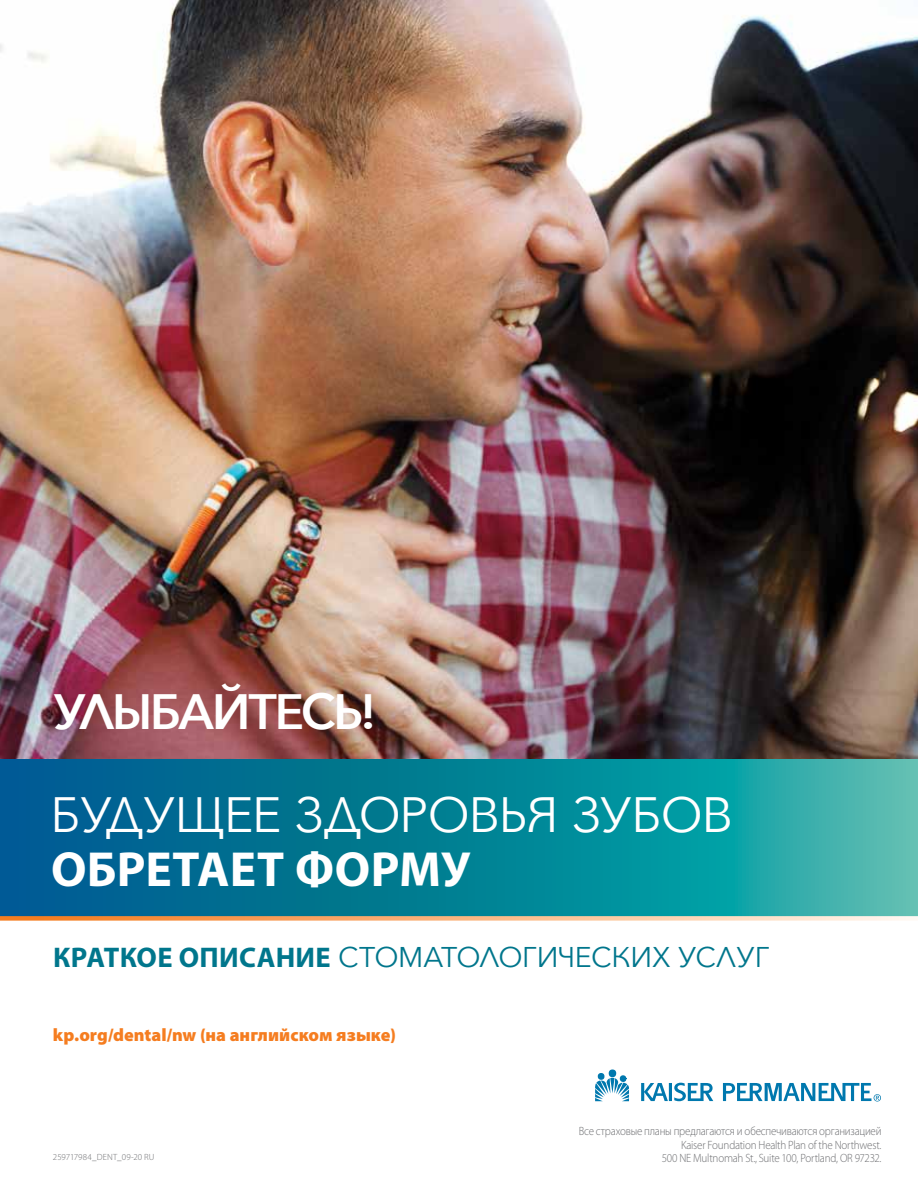
<style>
.page{position:relative;width:918px;height:1188px;background:#fff}
.page>*{position:absolute;margin:0;border:0;box-sizing:border-box;transform-origin:0 0}
.t1{font:49.5px "Avenir Next";letter-spacing:-.02em;color:#fff}
.t2{font:700 49.5px "Myriad Pro";letter-spacing:.005em;color:#fff}
.t3{font:600 49.5px "Avenir Next";letter-spacing:-.05em;color:#fff}
.t4{font:28.5px "Avenir Next";letter-spacing:-.015em;color:#00768c}
.t5{font:900 18px "Myriad Pro";letter-spacing:.005em;color:#f57d20}
.t6{font:300 12px/13.5px "Myriad Pro";letter-spacing:-.02em;color:#6d6e71;text-align:right;scale:.92 1}
.t7{font:300 9px "Myriad Pro";letter-spacing:.01em;color:#6d6e71}
.s1{font-family:"Myriad Pro";font-weight:700}
</style>
<div class="page">
<img style="left:0;top:0;width:918px;height:760px">
<svg style="left:0;top:760px;width:918px;height:156px;background:#0c859a"></svg>
<svg style="left:0;top:916px;width:918px;height:5px;background:#f4ba8b"></svg>
<svg style="left:595px;top:1072px;width:34px;height:29px"></svg>
<div style="left:609px;top:1070px;width:7px;height:7px;background:#0078ae;border-radius:50%"></div>
<hr style="left:669px;top:1083px;width:3px;height:18px;background:#0078ae">
<svg style="left:641px;top:1083px;width:27px;height:18px"></svg>
<svg style="left:674px;top:1083px;width:39px;height:18px"></svg>
<svg style="left:723px;top:1083px;width:158px;height:19px"></svg>
<h1 class="t3" style="left:54px;top:669px;width:324px">УЛЫБАЙТЕСЬ!</h1>
<h1 class="t1" style="left:51px;top:773px;width:684px">БУДУЩЕЕ ЗДОРОВЬЯ ЗУБОВ</h1>
<h1 class="t2" style="left:51px;top:837px;width:421px">ОБРЕТАЕТ ФОРМУ</h1>
<h2 class="t4" style="left:53px;top:933px;width:718px"><span class="s1">КРАТКОЕ ОПИСАНИЕ</span> СТОМАТОЛОГИЧЕСКИХ УСЛУГ</h2>
<h3 class="t5" style="left:53px;top:1024px;width:345px">kp.org/dental/nw (на английском языке)</h3>
<p class="t7" style="left:53px;top:1151px;width:103px">259717984_DENT_09-20 RU</p>
<p class="t6" style="left:579px;top:1125px;width:331px">Все страховые планы предлагаются и обеспечиваются организацией<br>Kaiser Foundation Health Plan of the Northwest.<br>500 NE Multnomah St., Suite 100, Portland, OR 97232.</p>
</div>
